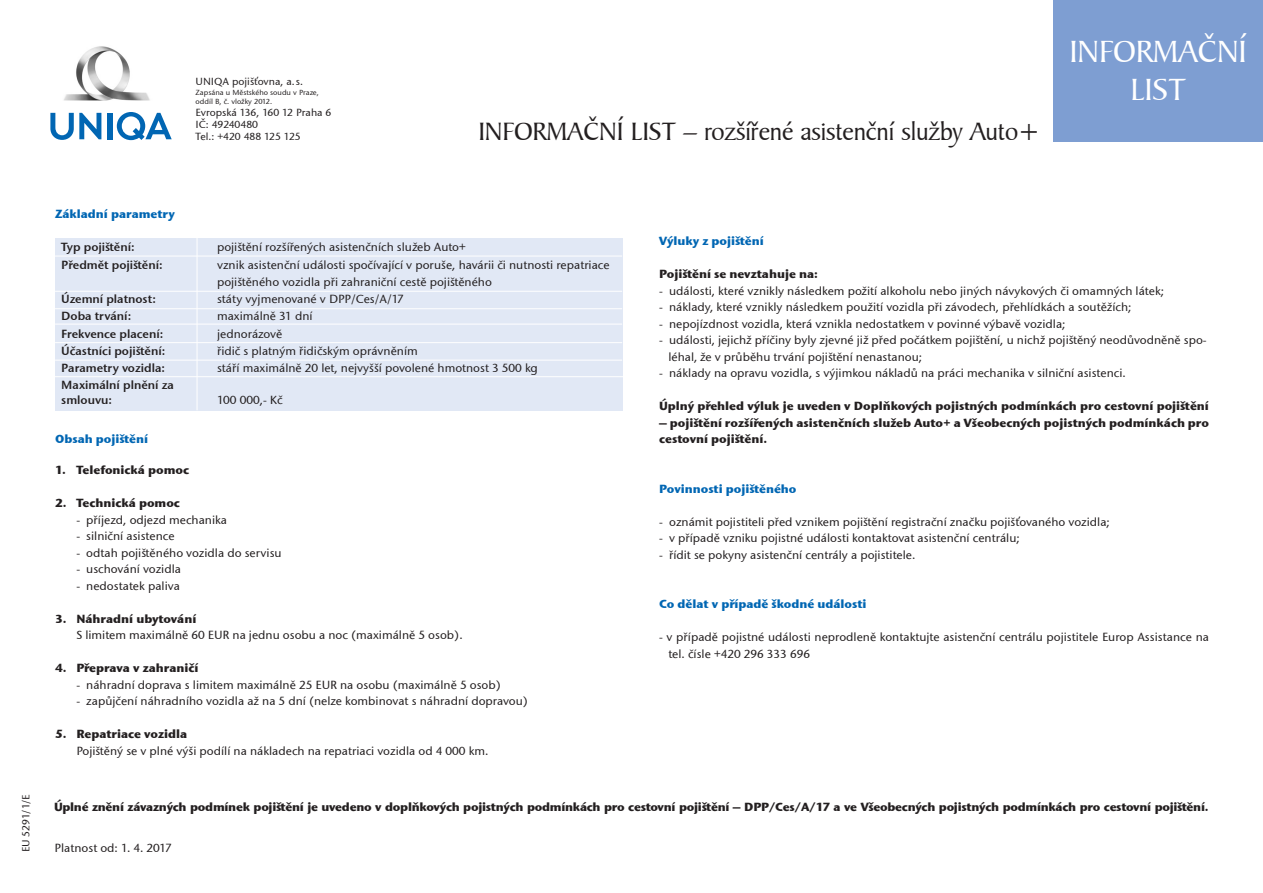
<style>
.page{position:relative;width:1263px;height:893px;background:#fff}
.page>*{position:absolute;margin:0;border:0;box-sizing:border-box;transform-origin:0 0}
.Normální{font:33px/37.5px "Baker Signet TL";letter-spacing:-.01em;color:#fff;text-align:center}
.Normální-2{font:27px "Baker Signet TL";letter-spacing:-.01em;color:#231f20}
.t1{font:500 12px "Stone San Itc TEE";color:#231f20}
.t2{font:700 12px/16.5px "Stone San Itc TEE";color:#231f20}
.t3{font:700 12px "Stone San Itc TEE";letter-spacing:-.02em;color:#231f20}
.t4{font:12px "Stone San Itc TEE Semi";color:#231f20}
.t5{font:700 12px "Stone San Itc TEE";color:#0166b3}
.Normální-3{font:500 10.5px "Stone San Itc TEE";color:#231f20}
.Normální-4{font:500 7.5px "Stone San Itc TEE";color:#231f20}
</style>
<div class="page">
<img style="left:64px;top:46px;width:86px;height:55px">
<svg style="left:50px;top:113px;width:51px;height:27px"></svg>
<div style="left:107px;top:113px;width:5px;height:26px;background:#0166b3"></div>
<svg style="left:117px;top:112px;width:55px;height:28px"></svg>
<div style="left:1053px;top:0;width:210px;height:141px;background:#7e9ed2"></div>
<div style="left:55px;top:238px;width:567px;height:172px;background:#e1e8f5"></div>
<hr style="left:55px;top:256px;width:567px;height:1px;background:#fff">
<hr style="left:55px;top:291px;width:567px;height:1px;background:#fff">
<hr style="left:55px;top:308px;width:567px;height:1px;background:#fff">
<hr style="left:197px;top:235px;width:1px;height:175px;background:#fff">
<hr style="left:55px;top:324px;width:567px;height:1px;background:#fff">
<hr style="left:55px;top:342px;width:567px;height:1px;background:#fff">
<hr style="left:55px;top:360px;width:567px;height:1px;background:#fff">
<hr style="left:53px;top:376px;width:570px;height:1px;background:#fff">
<p class="Normální-3" style="left:20px;top:852px;width:60px;rotate:-90deg">EU 5291/1/E</p>
<p class="Normální-3" style="left:196px;top:75px;width:109px">UNIQA pojišťovna, a.s.</p>
<p class="Normální-4" style="left:196px;top:88px;width:125px">Zapsána u Městského soudu v Praze,</p>
<p class="Normální-4" style="left:196px;top:97px;width:78px">oddíl B, č. vložky 2012.</p>
<p class="Normální-3" style="left:196px;top:106px;width:137px">Evropská 136, 160 12 Praha 6</p>
<p class="Normální-3" style="left:196px;top:118px;width:64px">IČ: 49240480</p>
<p class="Normální-3" style="left:196px;top:130px;width:107px">Tel.: +420 488 125 125</p>
<p class="Normální-2" style="left:478px;top:116px;width:563px">INFORMAČNÍ LIST – rozšířené asistenční služby Auto+</p>
<p class="Normální" style="left:1069px;top:33px;width:179px">INFORMAČNÍ<br>LIST</p>
<p class="t5" style="left:55px;top:206px;width:121px">Základní parametry</p>
<p class="t4" style="left:61px;top:240px;width:75px">Typ pojištění:</p>
<p class="t1" style="left:217px;top:240px;width:250px">pojištění rozšířených asistenčních služeb Auto+</p>
<p class="t4" style="left:61px;top:257px;width:103px">Předmět pojištění:</p>
<p class="t1" style="left:217px;top:257px;width:394px">vznik asistenční události spočívající v poruše, havárii či nutnosti repatriace</p>
<p class="t1" style="left:217px;top:275px;width:276px">pojištěného vozidla při zahraniční cestě pojištěného</p>
<p class="t4" style="left:61px;top:292px;width:96px">Územní platnost:</p>
<p class="t1" style="left:217px;top:292px;width:188px">státy vyjmenované v DPP/Ces/A/17</p>
<p class="t4" style="left:61px;top:309px;width:71px">Doba trvání:</p>
<p class="t1" style="left:217px;top:309px;width:97px">maximálně 31 dní</p>
<p class="t4" style="left:61px;top:326px;width:104px">Frekvence placení:</p>
<p class="t1" style="left:217px;top:326px;width:67px">jednorázově</p>
<p class="t4" style="left:61px;top:343px;width:106px">Účastníci pojištění:</p>
<p class="t1" style="left:217px;top:344px;width:202px">řidič s platným řidičským oprávněním</p>
<p class="t4" style="left:61px;top:361px;width:105px">Parametry vozidla:</p>
<p class="t1" style="left:217px;top:361px;width:322px">stáří maximálně 20 let, nejvyšší povolené hmotnost 3 500 kg</p>
<p class="t4" style="left:61px;top:378px;width:114px">Maximální plnění za</p>
<p class="t4" style="left:61px;top:392px;width:52px">smlouvu:</p>
<p class="t1" style="left:217px;top:392px;width:67px">100 000,- Kč</p>
<p class="t5" style="left:55px;top:431px;width:95px">Obsah pojištění</p>
<p class="t2" style="left:55px;top:462px;width:136px">1. Telefonická pomoc</p>
<p class="t2" style="left:55px;top:495px;width:126px">2. Technická pomoc</p>
<p class="t1" style="left:76px;top:512px;width:152px">- příjezd, odjezd mechanika</p>
<p class="t1" style="left:76px;top:529px;width:100px">- silniční asistence</p>
<p class="t1" style="left:76px;top:545px;width:207px">- odtah pojištěného vozidla do servisu</p>
<p class="t1" style="left:76px;top:562px;width:106px">- uschování vozidla</p>
<p class="t1" style="left:76px;top:578px;width:105px">- nedostatek paliva</p>
<p class="t2" style="left:55px;top:611px;width:143px">3. Náhradní ubytování</p>
<p class="t1" style="left:76px;top:628px;width:388px">S limitem maximálně 60 EUR na jednu osobu a noc (maximálně 5 osob).</p>
<p class="t2" style="left:55px;top:660px;width:145px">4. Přeprava v zahraničí</p>
<p class="t1" style="left:76px;top:677px;width:426px">- náhradní doprava s limitem maximálně 25 EUR na osobu (maximálně 5 osob)</p>
<p class="t1" style="left:76px;top:694px;width:453px">- zapůjčení náhradního vozidla až na 5 dní (nelze kombinovat s náhradní dopravou)</p>
<p class="t2" style="left:55px;top:726px;width:134px">5. Repatriace vozidla</p>
<p class="t1" style="left:76px;top:743px;width:414px">Pojištěný se v plné výši podílí na nákladech na repatriaci vozidla od 4 000 km.</p>
<p class="t5" style="left:659px;top:234px;width:106px">Výluky z pojištění</p>
<p class="t2" style="left:659px;top:266px;width:160px">Pojištění se nevztahuje na:</p>
<p class="t1" style="left:659px;top:283px;width:506px">- události, které vznikly následkem požití alkoholu nebo jiných návykových či omamných látek;</p>
<p class="t1" style="left:659px;top:300px;width:474px">- náklady, které vznikly následkem použití vozidla při závodech, přehlídkách a soutěžích;</p>
<p class="t1" style="left:659px;top:316px;width:408px">- nepojízdnost vozidla, která vznikla nedostatkem v povinné výbavě vozidla;</p>
<p class="t1" style="left:659px;top:333px;width:549px">- události, jejichž příčiny byly zjevné již před počátkem pojištění, u nichž pojištěný neodůvodněně spo-</p>
<p class="t1" style="left:668px;top:349px;width:255px">léhal, že v průběhu trvání pojištění nenastanou;</p>
<p class="t1" style="left:659px;top:366px;width:468px">- náklady na opravu vozidla, s výjimkou nákladů na práci mechanika v silniční asistenci.</p>
<p class="t2" style="left:659px;top:398px;width:551px">Úplný přehled výluk je uveden v Doplňkových pojistných podmínkách pro cestovní pojištění</p>
<p class="t2" style="left:659px;top:415px;width:551px">– pojištění rozšířených asistenčních služeb Auto+ a Všeobecných pojistných podmínkách pro cestovní pojištění.</p>
<p class="t5" style="left:659px;top:481px;width:139px">Povinnosti pojištěného</p>
<p class="t1" style="left:659px;top:514px;width:452px">- oznámit pojistiteli před vznikem pojištění registrační značku pojišťovaného vozidla;</p>
<p class="t1" style="left:659px;top:531px;width:362px">- v případě vzniku pojistné události kontaktovat asistenční centrálu;</p>
<p class="t1" style="left:659px;top:547px;width:258px">- řídit se pokyny asistenční centrály a pojistitele.</p>
<p class="t5" style="left:659px;top:597px;width:209px">Co dělat v případě škodné události</p>
<p class="t1" style="left:659px;top:630px;width:551px">- v případě pojistné události neprodleně kontaktujte asistenční centrálu pojistitele Europ Assistance na</p>
<p class="t1" style="left:668px;top:646px;width:143px">tel. čísle +420 296 333 696</p>
<p class="t3" style="left:54px;top:799px;width:1156px">Úplné znění závazných podmínek pojištění je uvedeno v doplňkových pojistných podmínkách pro cestovní pojištění – DPP/Ces/A/17 a ve Všeobecných pojistných podmínkách pro cestovní pojištění.</p>
<p class="t1" style="left:55px;top:840px;width:119px">Platnost od: 1. 4. 2017</p>
</div>
